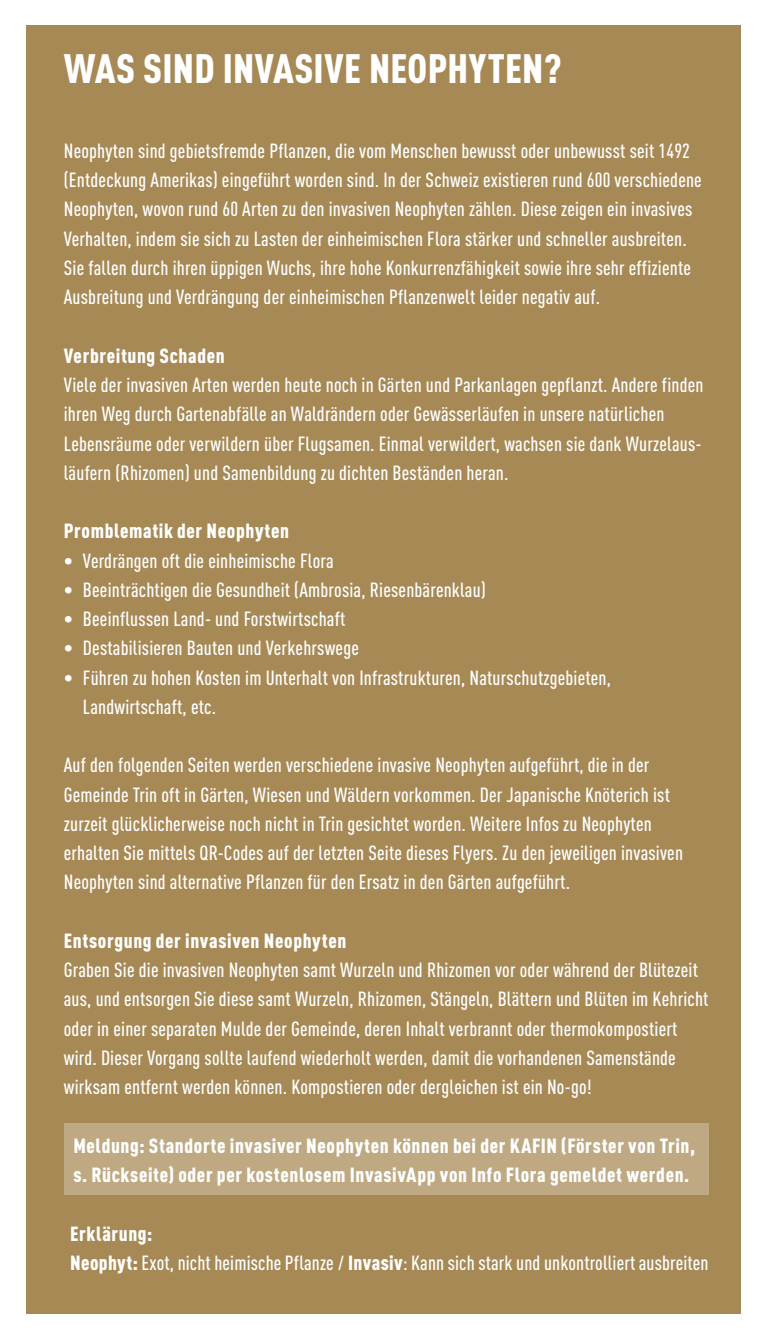
<style>
.page{position:relative;width:766px;height:1340px;background:#fff}
.page>*{position:absolute;margin:0;border:0;box-sizing:border-box;transform-origin:0 0}
.t1{font:900 40.5px "DIN Cond";letter-spacing:.01em;color:#fff}
.t2{font:500 20.25px/29.2px "DIN Cond";letter-spacing:.01em;color:#fff}
.t3{font:900 20.25px/29.2px "DIN Cond";letter-spacing:.03em;color:#fff}
.s1{font-weight:900}
.s2{font-family:"Frutiger";font-weight:400;font-stretch:condensed}
</style>
<div class="page">
<div style="left:26px;top:26px;width:714px;height:1288px;background:#a78955"></div>
<div style="left:64px;top:1123px;width:644px;height:72px;background:#bfa983"></div>
<h1 class="t1" style="left:64px;top:43px;width:499px">WAS SIND INVASIVE NEOPHYTEN?</h1>
<p class="t2" style="left:64px;top:136px;width:639px">Neophyten sind gebietsfremde Pflanzen, die vom Menschen bewusst oder unbewusst seit 1492 (Entdeckung Amerikas) eingeführt worden sind. In der Schweiz existieren rund 600 verschiedene Neophyten, wovon rund 60 Arten zu den invasiven Neophyten zählen. Diese zeigen ein invasives Verhalten, indem sie sich zu Lasten der einheimischen Flora stärker und schneller ausbreiten.<br>Sie fallen durch ihren üppigen Wuchs, ihre hohe Konkurrenzfähigkeit sowie ihre sehr effiziente Ausbreitung und Verdrängung der einheimischen Pflanzenwelt leider negativ auf.</p>
<p class="t3" style="left:64px;top:340px;width:162px">Verbreitung Schaden</p>
<p class="t2" style="left:64px;top:370px;width:641px">Viele der invasiven Arten werden heute noch in Gärten und Parkanlagen gepflanzt. Andere finden ihren Weg durch Gartenabfälle an Waldrändern oder Gewässerläufen in unsere natürlichen Lebensräume oder verwildern über Flugsamen. Einmal verwildert, wachsen sie dank Wurzelaus&shy;läufern (Rhizomen) und Samenbildung zu dichten Beständen heran.</p>
<p class="t3" style="left:64px;top:516px;width:227px">Promblematik der Neophyten</p>
<p class="t2" style="left:64px;top:545px;width:271px">• Verdrängen oft die einheimische Flora</p>
<p class="t2" style="left:64px;top:574px;width:423px">• Beeinträchtigen die Gesundheit (Ambrosia, Riesenbärenklau)</p>
<p class="t2" style="left:64px;top:604px;width:283px">• Beeinflussen Land- und Forstwirtschaft</p>
<p class="t2" style="left:64px;top:633px;width:296px">• Destabilisieren Bauten und Verkehrswege</p>
<p class="t2" style="left:83px;top:662px;width:529px;text-indent:-19px">• Führen zu hohen Kosten im Unterhalt von Infrastrukturen, Naturschutzgebieten,<br>Landwirtschaft, etc.</p>
<p class="t2" style="left:64px;top:750px;width:620px">Auf den folgenden Seiten werden verschiedene invasive Neophyten aufgeführt, die in der Gemeinde Trin oft in Gärten, Wiesen und Wäldern vorkommen. Der Japanische Knöterich ist zurzeit glücklicherweise noch nicht in Trin gesichtet worden. Weitere Infos zu Neophyten erhalten Sie mittels QR-Codes auf der letzten Seite dieses Flyers. Zu den jeweiligen invasiven Neophyten sind alternative Pflanzen für den Ersatz in den Gärten aufgeführt.</p>
<p class="t3" style="left:64px;top:925px;width:284px">Entsorgung der invasiven Neophyten</p>
<p class="t2" style="left:64px;top:955px;width:646px">Graben Sie die invasiven Neophyten samt Wurzeln und Rhizomen vor oder während der Blütezeit aus, und entsorgen Sie diese samt Wurzeln, Rhizomen, Stängeln, Blättern und Blüten im Kehricht oder in einer separaten Mulde der Gemeinde, deren Inhalt verbrannt oder thermokompostiert wird. Dieser Vorgang sollte laufend wiederholt werden, damit die vorhandenen Samenstände wirksam entfernt werden können. Kompostieren oder dergleichen ist ein No-go!</p>
<p class="t3" style="left:73px;top:1130px;width:623px">Meldung: Standorte invasiver Neophyten können bei der KAFIN (Förster von Trin, s. Rückseite) oder per kostenlosem InvasivApp von Info Flora gemeldet werden.</p>
<p class="t2" style="left:70px;top:1218px;width:639px"><span class="s1">Erklärung:<br>Neophyt:</span> Exot, nicht heimische Pflanze <span class="s2">/</span> <span class="s1">Invasiv</span>: Kann sich stark und unkontrolliert ausbreiten</p>
</div>
